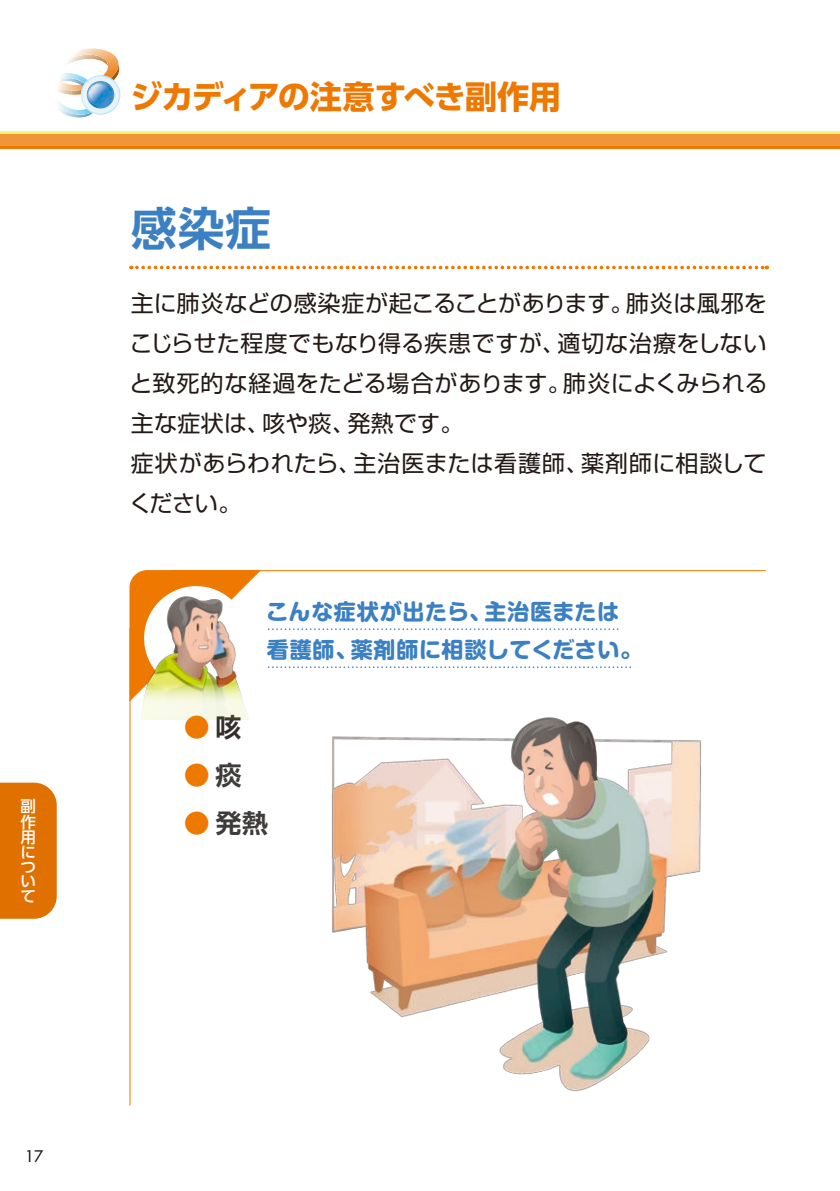
<style>
.page{position:relative;width:840px;height:1191px;background:#fff}
.page>*{position:absolute;margin:0;border:0;box-sizing:border-box;transform-origin:0 0}
.t1{font:700 46px "Shin Go Pro De";color:#3b80c2}
.t2{font:700 32.2px "UD Shin Go Pro";letter-spacing:-.035em;color:#ee7800}
.t3{font:700 26px "Shin Go Pro De";color:#ee7800}
.t4{font:700 26px "Shin Go Pro De";color:#3f3b3a}
.t5{font:23px/40px "Shin Go Pro";letter-spacing:.01em;color:#231916}
.t6{font:700 22px/38px "Shin M Go Pro";letter-spacing:.035em;color:#3b80c2}
.t7{font:500 15.6px/15px "UD Shin Go Pro";color:#fff;text-align:justify}
.t8{font:500 15.6px "Futura Std";color:#231916}
.s1{color:#332d2b}
.s2{color:#3f3b3a}
.s3{color:#ee7800}
</style>
<div class="page">
<div style="left:0;top:782px;width:57px;height:136px;background:#e07100"></div>
<div style="left:0;top:133px;width:839px;height:13px;background:#f2953a"></div>
<hr style="left:0;top:131px;width:839px;height:2px;background:#fff463">
<hr style="left:0;top:146px;width:839px;height:3px;background:#ee7800">
<svg style="left:58px;top:48px;width:61px;height:70px"></svg>
<svg style="left:81px;top:76px;width:39px;height:38px"></svg>
<div style="left:81px;top:75px;width:39px;height:40px;border:1px solid #bee4f9;border-radius:50%"></div>
<img style="left:87px;top:81px;width:27px;height:28px;border-radius:14px">
<svg style="left:131px;top:266px;width:636px;height:3px"></svg>
<svg style="left:131px;top:570px;width:130px;height:10px"></svg>
<hr style="left:173px;top:570px;width:592px;height:1px;background:#ee7800">
<hr style="left:129px;top:628px;width:1px;height:477px;background:#ee7800">
<svg style="left:268px;top:628px;width:351px;height:2px"></svg>
<svg style="left:268px;top:666px;width:363px;height:2px"></svg>
<img style="left:331px;top:717px;width:370px;height:375px">
<img style="left:129px;top:580px;width:122px;height:155px">
<p class="t7" style="left:21px;top:798px;width:17px">副作用について</p>
<h2 class="t2" style="left:130px;top:70px;width:432px">ジカディアの注意すべき副作用</h2>
<h1 class="t1" style="left:131px;top:191px;width:142px">感染症</h1>
<p class="t5" style="left:129px;top:280px;width:639px">主に肺炎などの感染症が起こることがあります。肺炎は風邪をこじらせた程度でもなり得る疾患ですが、適切な治療をしないと致死的な経過をたどる場合があります。肺炎によくみられる主な症状は、咳や痰、発熱です。<br>症状があらわれたら、主治医または看護師、薬剤師に相談してください。</p>
<p class="t6" style="left:266px;top:589px;width:377px">こんな症状が出たら、主治医または看護師、薬剤師に相談してください。</p>
<p class="t3" style="left:184px;top:706px;width:59px">●<span class="s1">咳</span></p>
<p class="t3" style="left:184px;top:754px;width:59px">●<span class="s2">痰</span></p>
<p class="t4" style="left:184px;top:802px;width:86px"><span class="s3">●</span>発熱</p>
<p class="t8" style="left:25px;top:1146px;width:20px">17</p>
</div>
